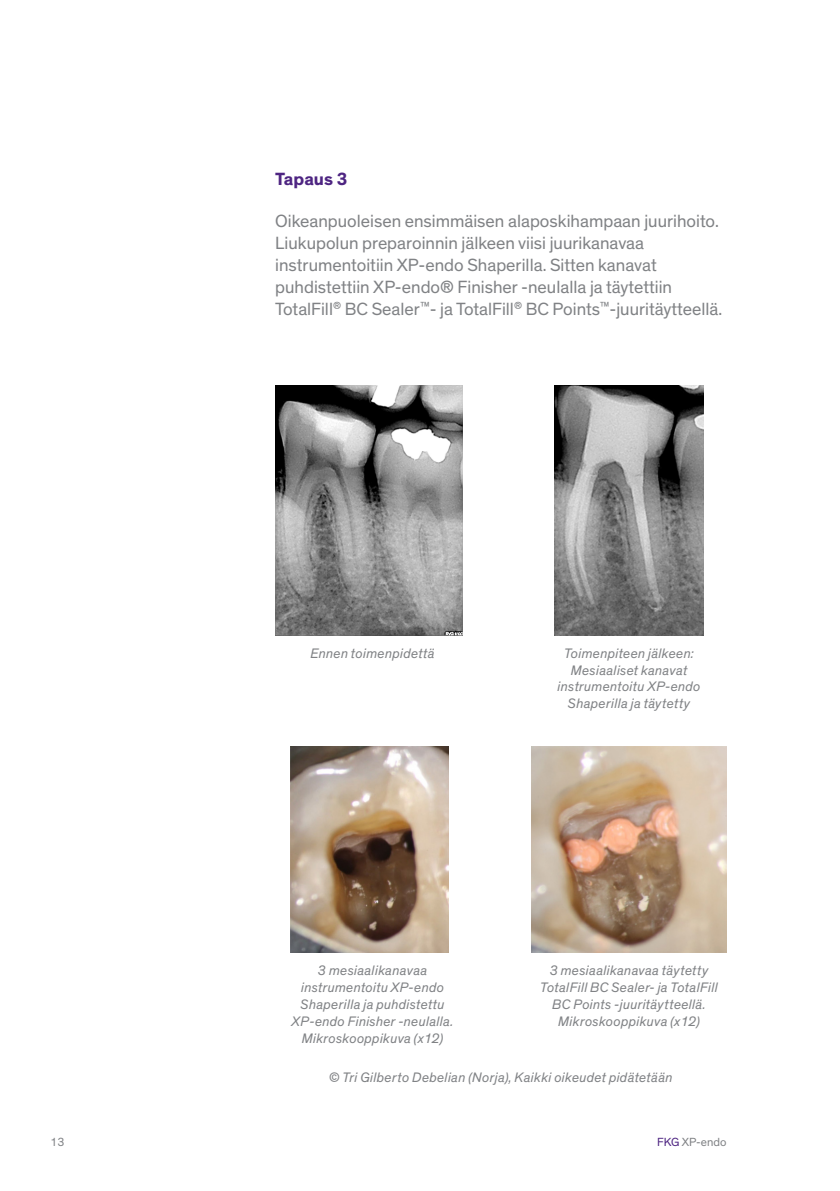
<style>
.page{position:relative;width:840px;height:1191px;background:#fff}
.page>*{position:absolute;margin:0;border:0;box-sizing:border-box;transform-origin:0 0}
.t1{font:18px/22px "Theinhardt";color:#808285}
.t2{font:700 18px "Theinhardt";color:#4e2582}
.t3{font:italic 14px/16.8px "Theinhardt";letter-spacing:.02em;color:#808285;text-align:center}
.t4{font:12px "Theinhardt";color:#808285}
.s1{font-style:normal}
.s2{color:#4e2582}
</style>
<div class="page">
<img style="left:290px;top:746px;width:158px;height:206px">
<img style="left:275px;top:385px;width:187px;height:250px">
<img style="left:554px;top:385px;width:149px;height:250px">
<img style="left:531px;top:746px;width:195px;height:206px">
<p class="t2" style="left:275px;top:167px;width:74px">Tapaus 3</p>
<p class="t1" style="left:275px;top:211px;width:448px">Oikeanpuoleisen ensimmäisen alaposkihampaan juurihoito.<br>Liukupolun preparoinnin jälkeen viisi juurikanavaa instrumentoitiin XP-endo Shaperilla. Sitten kanavat puhdistettiin XP-endo® Finisher -neulalla ja täytettiin TotalFill<sup>®</sup> BC Sealer<sup>™</sup>- ja TotalFill<sup>®</sup> BC Points<sup>™</sup>-juuritäytteellä.</p>
<p class="t3" style="left:310px;top:645px;width:126px">Ennen toimenpidettä</p>
<p class="t3" style="left:557px;top:645px;width:144px">Toimenpiteen jälkeen:<br>Mesiaaliset kanavat instrumentoitu XP-endo<br>Shaperilla ja täytetty</p>
<p class="t3" style="left:291px;top:962px;width:163px">3 mesiaalikanavaa instrumentoitu XP-endo<br>Shaperilla ja puhdistettu<br>XP-endo Finisher -neulalla.<br>Mikroskooppikuva (x12)</p>
<p class="t3" style="left:540px;top:962px;width:179px">3 mesiaalikanavaa täytetty<br>TotalFill BC Sealer- ja TotalFill<br>BC Points -juuritäytteellä.<br>Mikroskooppikuva (x12)</p>
<p class="t3" style="left:329px;top:1069px;width:345px"><span class="s1">©</span> Tri Gilberto Debelian (Norja), Kaikki oikeudet pidätetään</p>
<p class="t4" style="left:50px;top:1134px;width:16px">13</p>
<p class="t4" style="left:657px;top:1134px;width:71px"><span class="s2">FKG</span> XP-endo</p>
</div>
